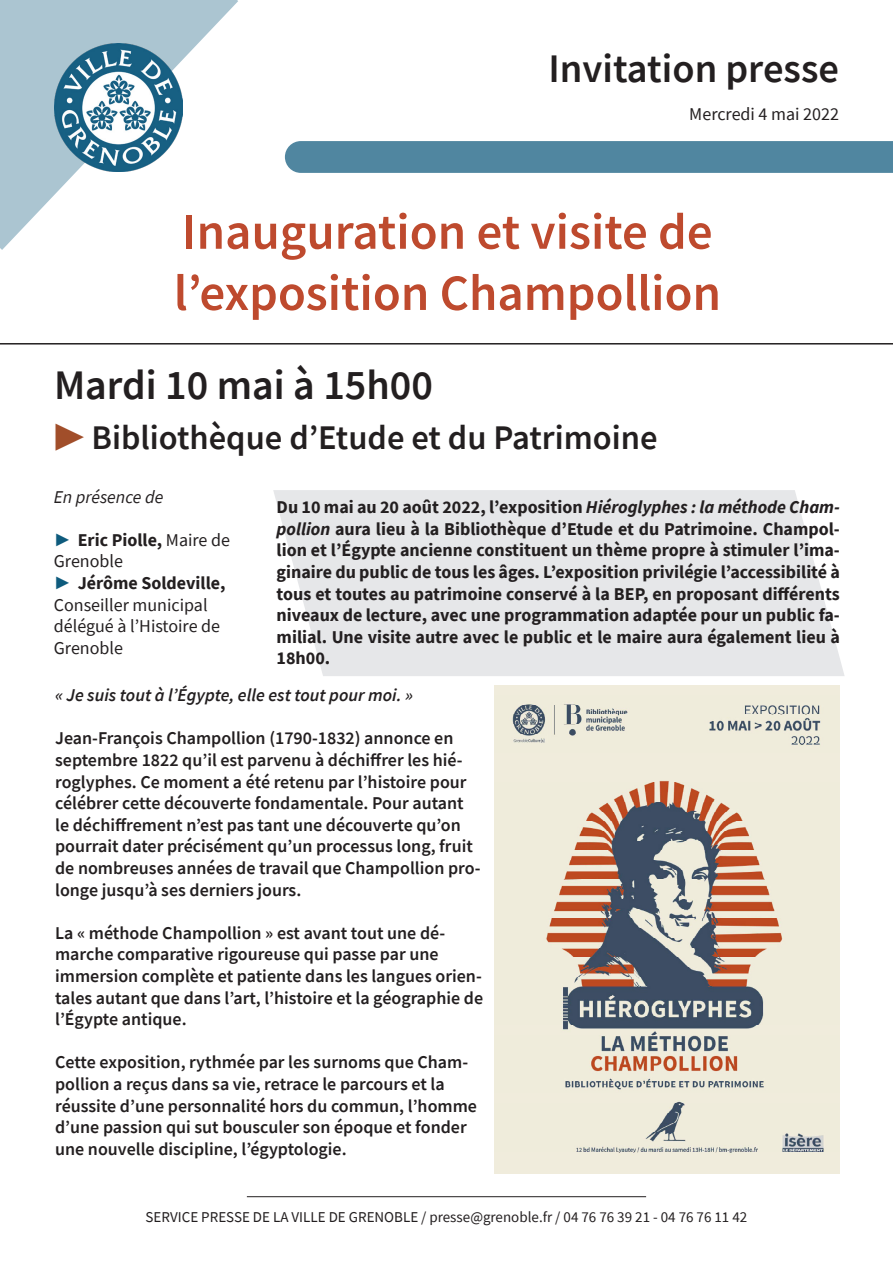
<style>
.page{position:relative;width:893px;height:1263px;background:#fff}
.page>*{position:absolute;margin:0;border:0;box-sizing:border-box;transform-origin:0 0}
.t1{font:600 51px/61.2px "Source Sans Pro";color:#be4a2e}
.t2{font:600 42px "Source Sans Pro";color:#231f20}
.t3{font:600 40.5px "Source Sans Pro";color:#231f20}
.t4{font:600 34.5px "Source Sans Pro";color:#231f20}
.t5{font:600 18px/21.6px "Source Sans Pro";color:#231f20}
.t6{font:700 18px/21.6px "Source Sans Pro";color:#231f20;text-align:justify}
.t7{font:18px/21.6px "Source Sans Pro";color:#231f20}
.t8{font:italic 600 18px "Source Sans Pro";color:#231f20}
.t9{font:italic 18px "Source Sans Pro";color:#231f20}
.t10{font:15px "Source Sans Pro";color:#231f20}
.s1{color:#a14e2a}
.s2{font-family:"Arial";font-weight:900;color:#0e5b7d}
.s3{font-weight:700}
.s4{font-style:italic}
</style>
<div class="page">
<svg style="left:0;top:0;width:238px;height:250px"></svg>
<hr style="left:0;top:343px;width:893px;height:1px;background:#231f20">
<hr style="left:247px;top:1196px;width:399px;height:1px;background:#231f20">
<img style="left:54px;top:43px;width:129px;height:129px">
<svg style="left:285px;top:141px;width:608px;height:32px;background:#5287a1"></svg>
<svg style="left:273px;top:490px;width:572px;height:186px;background:#e8e9ea"></svg>
<img style="left:495px;top:686px;width:344px;height:487px">
<p class="t3" style="left:548px;top:42px;width:292px">Invitation presse</p>
<p class="t7" style="left:689px;top:103px;width:151px">Mercredi 4 mai 2022</p>
<p class="t1" style="left:174px;top:201px;width:549px">Inauguration et visite de l’exposition Champollion</p>
<p class="t2" style="left:54px;top:358px;width:380px">Mardi 10 mai à 15h00</p>
<p class="t4" style="left:54px;top:415px;width:605px"><span class="s1">▶</span> Bibliothèque d’Etude et du Patrimoine</p>
<p class="t9" style="left:54px;top:485px;width:111px">En présence de</p>
<p class="t7" style="left:54px;top:529px;width:178px"><span class="s2">►</span> <span class="s3">Eric Piolle,</span> Maire de<br>Grenoble</p>
<p class="t7" style="left:54px;top:572px;width:173px"><span class="s2">►</span> <span class="s3">Jérôme Soldeville,<br></span>Conseiller municipal délégué à l’Histoire de<br>Grenoble</p>
<p class="t6" style="left:277px;top:496px;width:565px">Du 10 mai au 20 août 2022, l’exposition <span class="s4">Hiéroglyphes : la méthode Cham&shy;pollion</span> aura lieu à la Bibliothèque d’Etude et du Patrimoine. Champol&shy;lion et l’Égypte ancienne constituent un thème propre à stimuler l’ima&shy;ginaire du public de tous les âges. L’exposition privilégie l’accessibilité à tous et toutes au patrimoine conservé à la BEP, en proposant différents niveaux de lecture, avec une programmation adaptée pour un public fa&shy;milial. Une visite autre avec le public et le maire aura également lieu à 18h00.</p>
<p class="t8" style="left:55px;top:683px;width:359px">« Je suis tout à l’Égypte, elle est tout pour moi. »</p>
<p class="t5" style="left:55px;top:727px;width:427px">Jean-François Champollion (1790-1832) annonce en septembre 1822 qu’il est parvenu à déchiffrer les hié&shy;roglyphes. Ce moment a été retenu par l’histoire pour célébrer cette découverte fondamentale. Pour autant le déchiffrement n’est pas tant une découverte qu’on pourrait dater précisément qu’un processus long, fruit de nombreuses années de travail que Champollion pro&shy;longe jusqu’à ses derniers jours.</p>
<p class="t5" style="left:55px;top:922px;width:429px">La « méthode Champollion » est avant tout une dé&shy;marche comparative rigoureuse qui passe par une immersion complète et patiente dans les langues orien&shy;tales autant que dans l’art, l’histoire et la géographie de l’Égypte antique.</p>
<p class="t5" style="left:55px;top:1051px;width:423px">Cette exposition, rythmée par les surnoms que Cham&shy;pollion a reçus dans sa vie, retrace le parcours et la réussite d’une personnalité hors du commun, l’homme d’une passion qui sut bousculer son époque et fonder une nouvelle discipline, l’égyptologie.</p>
<p class="t10" style="left:146px;top:1207px;width:603px">SERVICE PRESSE DE LA VILLE DE GRENOBLE / presse@grenoble.fr / 04 76 76 39 21 - 04 76 76 11 42</p>
</div>
